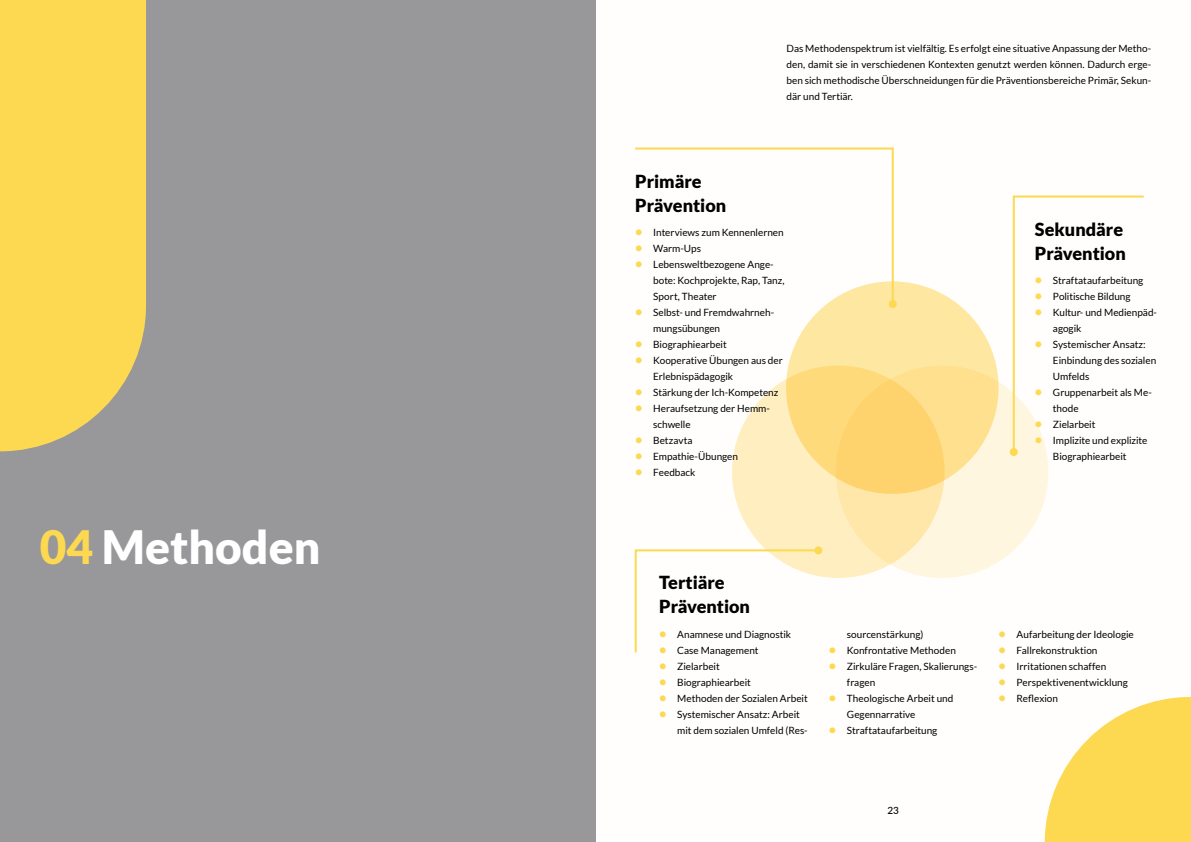
<style>
.page{position:relative;width:1191px;height:842px;background:#fff}
.page>*{position:absolute;margin:0;border:0;box-sizing:border-box;transform-origin:0 0}
.t1{font:900 46px "Lato";color:#fff}
.t2{font:900 18px/24px "Lato";color:#000}
.t3{font:10px/16px "Lato";color:#000}
.t4{font:500 10px "Lato";color:#000}
.s1{color:#fdd951}
</style>
<div class="page">
<div style="left:786px;top:281px;width:212px;height:213px;background:#fee8a1;border-radius:50%"></div>
<svg style="left:732px;top:365px;width:212px;height:213px;background:#fee8ab"></svg>
<svg style="left:836px;top:365px;width:212px;height:213px;background:#fee6a9"></svg>
<div style="left:0;top:0;width:595px;height:842px;background:#98989a"></div>
<div style="left:0;top:0;width:146px;height:451px;background:#fdd951"></div>
<svg style="left:1044px;top:697px;width:147px;height:145px"></svg>
<svg style="left:635px;top:147px;width:259px;height:159px"></svg>
<div style="left:888px;top:300px;width:8px;height:8px;background:#fdd951;border-radius:50%"></div>
<svg style="left:1009px;top:448px;width:8px;height:8px"></svg>
<div style="left:814px;top:546px;width:8px;height:8px;background:#fdd951;border-radius:50%"></div>
<svg style="left:636px;top:229px;width:6px;height:6px"></svg>
<svg style="left:636px;top:245px;width:6px;height:6px"></svg>
<svg style="left:636px;top:261px;width:6px;height:6px"></svg>
<svg style="left:1011px;top:195px;width:133px;height:259px"></svg>
<svg style="left:634px;top:548px;width:186px;height:105px"></svg>
<h1 class="t1" style="left:40px;top:520px;width:282px"><span class="s1">04</span> Methoden</h1>
<p class="t3" style="left:786px;top:40px;width:366px;text-align:justify">Das Methodenspektrum ist vielfältig. Es erfolgt eine situative Anpassung der Metho&shy;den, damit sie in verschiedenen Kontexten genutzt werden können. Dadurch erge&shy;ben sich methodische Überschneidungen für die Präventionsbereiche Primär, Sekun&shy;där und Tertiär.</p>
<h2 class="t2" style="left:635px;top:169px;width:93px">Primäre<br>Prävention</h2>
<p class="t3" style="left:653px;top:224px;width:133px">Interviews zum Kennenlernen<br>Warm-Ups<br>Lebensweltbezogene Ange&shy;bote: Kochprojekte, Rap, Tanz,<br>Sport, Theater<br>Selbst- und Fremdwahrneh&shy;mungsübungen<br>Biographiearbeit<br>Kooperative Übungen aus der<br>Erlebnispädagogik<br>Stärkung der Ich-Kompetenz<br>Heraufsetzung der Hemm&shy;schwelle<br>Betzavta<br>Empathie-Übungen<br>Feedback</p>
<h2 class="t2" style="left:659px;top:570px;width:92px">Tertiäre<br>Prävention</h2>
<h2 class="t2" style="left:1035px;top:217px;width:92px">Sekundäre<br>Prävention</h2>
<p class="t3" style="left:1053px;top:272px;width:106px">Straftataufarbeitung<br>Politische Bildung<br>Kultur- und Medienpäd&shy;agogik<br>Systemischer Ansatz:<br>Einbindung des sozialen<br>Umfelds<br>Gruppenarbeit als Me&shy;thode<br>Zielarbeit<br>Implizite und explizite<br>Biographiearbeit</p>
<p class="t3" style="left:677px;top:626px;width:132px">Anamnese und Diagnostik<br>Case Management<br>Zielarbeit<br>Biographiearbeit<br>Methoden der Sozialen Arbeit<br>Systemischer Ansatz: Arbeit mit dem sozialen Umfeld (Res-</p>
<p class="t3" style="left:847px;top:626px;width:132px">sourcenstärkung)<br>Konfrontative Methoden<br>Zirkuläre Fragen, Skalierungs&shy;fragen<br>Theologische Arbeit und<br>Gegennarrative<br>Straftataufarbeitung</p>
<p class="t3" style="left:1016px;top:626px;width:119px">Aufarbeitung der Ideologie<br>Fallrekonstruktion<br>Irritationen schaffen<br>Perspektivenentwicklung<br>Reflexion</p>
<p class="t4" style="left:887px;top:803px;width:13px">23</p>
</div>
